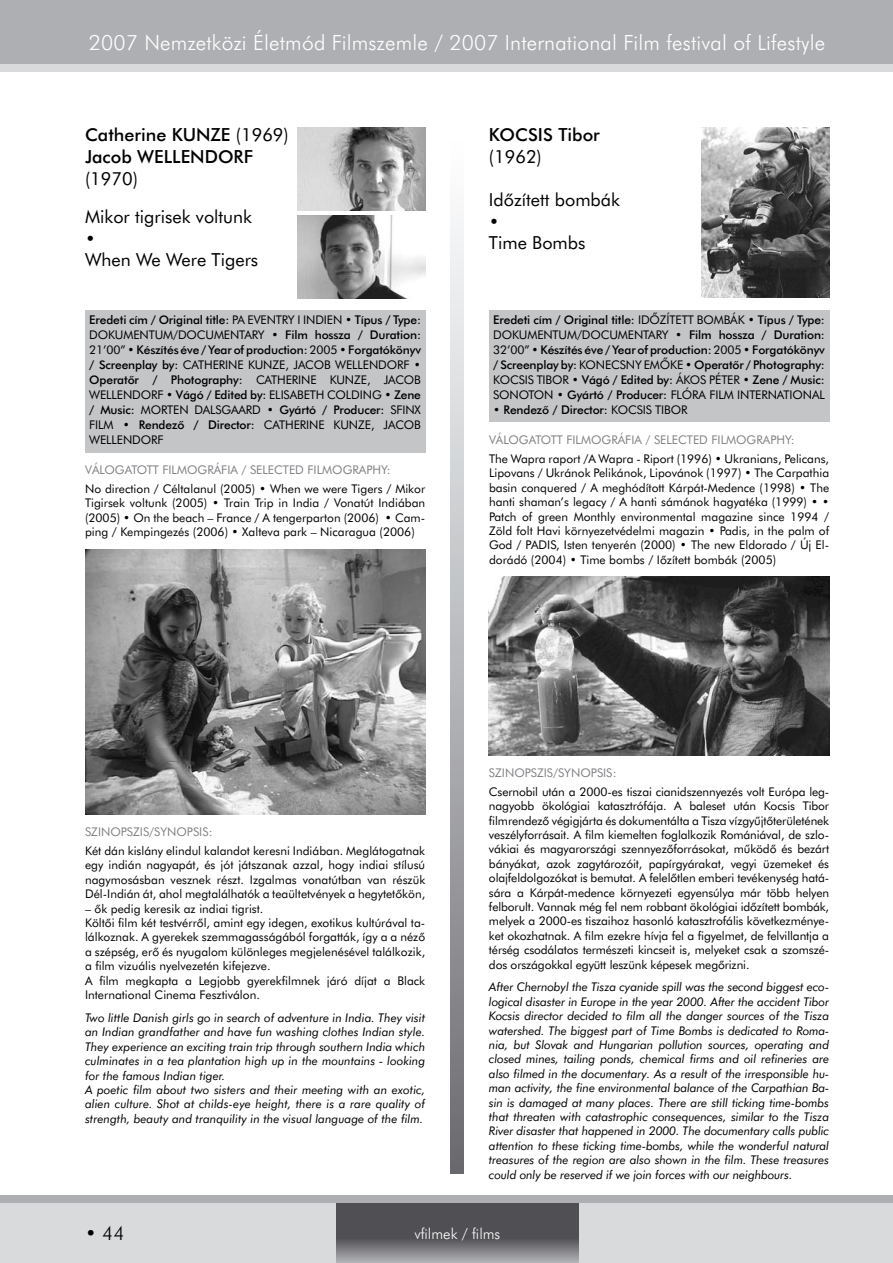
<style>
.page{position:relative;width:893px;height:1263px;background:#fff}
.page>*{position:absolute;margin:0;border:0;box-sizing:border-box;transform-origin:0 0}
.t1{font:300 21px "H Futura";letter-spacing:.01em;color:#fff}
.t2{font:300 19.5px "H Futura";color:#000}
.t3{font:18px/21.6px "H Futura Normal";color:#000}
.t4{font:18px/21.6px "Futura Md HU Normal";color:#000}
.t5{font:300 15px "H Futura";color:#fff}
.t6{font:12px/14.4px "H Futura Normal";color:#000;text-align:justify}
.t7{font:italic 12px/14.4px "H Futura Normal";color:#000}
.t8{font:12px/15px "Futura Md HU Normal";letter-spacing:-.01em;color:#000;text-align:justify}
.t9{font:12px "H Futura Normal";color:#818084}
.s1{font-family:"H Futura Normal"}
</style>
<div class="page">
<div style="left:0;top:1195px;width:893px;height:64px;background:#aeafb2"></div>
<div style="left:0;top:9px;width:893px;height:63px;background:#d8dadc"></div>
<div style="left:0;top:0;width:893px;height:64px;background:#aeafb2"></div>
<div style="left:0;top:1203px;width:893px;height:60px;background:#d8dadc"></div>
<svg style="left:451px;top:222px;width:12px;height:952px;background:#b1b2b5"></svg>
<svg style="left:336px;top:1203px;width:243px;height:60px;background:#656468"></svg>
<div style="left:85px;top:310px;width:340px;height:142px;background:#c3c5c7"></div>
<img style="left:85px;top:549px;width:340px;height:265px">
<img style="left:298px;top:128px;width:127px;height:83px">
<img style="left:298px;top:215px;width:127px;height:84px">
<div style="left:489px;top:310px;width:340px;height:112px;background:#c3c5c7"></div>
<img style="left:489px;top:576px;width:340px;height:179px">
<img style="left:702px;top:128px;width:127px;height:170px">
<h1 class="t1" style="left:89px;top:30px;width:738px">2007 Nemzetközi Életmód Filmszemle / 2007 International Film festival of Lifestyle</h1>
<h3 class="t4" style="left:85px;top:124px;width:205px">Catherine KUNZE <span class="s1">(1969)<br></span>Jacob WELLENDORF</h3>
<h3 class="t3" style="left:85px;top:159px;width:169px;line-height:38.5px">(1970)<br>Mikor tigrisek voltunk</h3>
<h3 class="t3" style="left:85px;top:227px;width:175px">•<br>When We Were Tigers</h3>
<p class="t8" style="left:89px;top:312px;width:166px">Eredeti cím / Original title: <span class="s1">Pa eventry</span></p>
<p class="t6" style="left:297px;top:312px;width:17px">i Indien</p>
<p class="t8" style="left:345px;top:312px;width:77px"><span class="s1">•</span> Típus / Type:</p>
<p class="t6" style="left:89px;top:327px;width:18px">Dokumentum</p>
<p class="t6" style="left:173px;top:327px;width:14px">/documentary</p>
<p class="t8" style="left:89px;top:327px;width:333px;text-indent:182px"><span class="s1">•</span> Film hossza / Duration:<br><span class="s1">21’00” •</span> Készítés éve / Year of production: <span class="s1">2005</span> • Forgatókönyv / Screenplay by: <span class="s1">Catherine</span></p>
<p class="t6" style="left:248px;top:357px;width:15px">Kunze</p>
<p class="t6" style="left:286px;top:357px;width:22px">, Jacob</p>
<p class="t6" style="left:335px;top:357px;width:19px">Wellendorf</p>
<p class="t6" style="left:414px;top:357px;width:9px">•</p>
<p class="t8" style="left:89px;top:372px;width:183px">Operatôr / Photography: <span class="s1">Catherine</span></p>
<p class="t6" style="left:330px;top:372px;width:15px">Kunze</p>
<p class="t6" style="left:367px;top:372px;width:31px">, Jacob</p>
<p class="t6" style="left:89px;top:387px;width:19px">Wellendorf</p>
<p class="t8" style="left:166px;top:387px;width:117px"><span class="s1">•</span> Vágó / Edited by: <span class="s1">Elisabeth</span></p>
<p class="t6" style="left:327px;top:387px;width:18px">Colding</p>
<p class="t8" style="left:384px;top:387px;width:38px"><span class="s1">•</span> Zene</p>
<p class="t8" style="left:89px;top:402px;width:70px">/ Music: <span class="s1">Morten</span></p>
<p class="t6" style="left:194px;top:402px;width:17px">Dalsgaard</p>
<p class="t8" style="left:267px;top:402px;width:137px"><span class="s1">•</span> Gyártó / Producer: <span class="s1">Sfinx</span></p>
<p class="t6" style="left:89px;top:417px;width:7px">film</p>
<p class="t8" style="left:123px;top:417px;width:158px"><span class="s1">•</span> Rendezô / Director: <span class="s1">Catherine</span></p>
<p class="t6" style="left:334px;top:417px;width:64px">KUNZE, Jacob</p>
<p class="t6" style="left:89px;top:432px;width:76px">WELLENDORF</p>
<p class="t9" style="left:85px;top:463px;width:16px">Válogatott</p>
<p class="t9" style="left:162px;top:463px;width:8px">filmográfia</p>
<p class="t9" style="left:242px;top:463px;width:23px">/ Selected</p>
<p class="t9" style="left:307px;top:463px;width:15px">Filmography</p>
<p class="t9" style="left:387px;top:463px;width:5px">:</p>
<p class="t6" style="left:85px;top:481px;width:342px">No direction / Céltalanul (2005) • When we were Tigers / Mikor Tigirsek voltunk (2005) • Train Trip in India / Vonatút Indiában (2005) • On the beach – France / A tengerparton (2006) • Cam&shy;ping / Kempingezés (2006) • Xalteva park – Nicaragua (2006)</p>
<h3 class="t4" style="left:489px;top:124px;width:112px">KOCSIS Tibor</h3>
<h3 class="t3" style="left:489px;top:146px;width:54px">(1962)</h3>
<h3 class="t3" style="left:489px;top:189px;width:133px">Idôzített bombák •<br>Time Bombs</h3>
<p class="t8" style="left:493px;top:312px;width:174px">Eredeti cím / Original title: <span class="s1">IdÔzített</span></p>
<p class="t6" style="left:697px;top:312px;width:9px">bombák</p>
<p class="t8" style="left:748px;top:312px;width:79px"><span class="s1">•</span> Típus / Type:</p>
<p class="t6" style="left:493px;top:327px;width:18px">Dokumentum</p>
<p class="t6" style="left:577px;top:327px;width:14px">/documentary</p>
<p class="t8" style="left:493px;top:327px;width:333px;text-indent:182px"><span class="s1">•</span> Film hossza / Duration:<br><span class="s1">32’00” •</span> Készítés éve / Year of production: <span class="s1">2005</span> • Forgatókönyv / Screenplay by: <span class="s1">Konecsny</span></p>
<p class="t6" style="left:644px;top:357px;width:16px">Emôke</p>
<p class="t8" style="left:685px;top:357px;width:141px"><span class="s1">•</span> Operatôr / Photography:</p>
<p class="t6" style="left:493px;top:372px;width:15px">Kocsis</p>
<p class="t6" style="left:537px;top:372px;width:14px">Tibor</p>
<p class="t8" style="left:572px;top:372px;width:120px"><span class="s1">•</span> Vágó / Edited by: <span class="s1">Ákos</span></p>
<p class="t6" style="left:709px;top:372px;width:13px">Péter</p>
<p class="t8" style="left:743px;top:372px;width:84px"><span class="s1">•</span> Zene / Music:</p>
<p class="t8" style="left:493px;top:387px;width:192px"><span class="s1">SONOTON •</span> Gyártó / Producer: <span class="s1">Flóra</span></p>
<p class="t6" style="left:709px;top:387px;width:13px">Film</p>
<p class="t6" style="left:737px;top:387px;width:11px">International</p>
<p class="t8" style="left:493px;top:402px;width:133px"><span class="s1">•</span> Rendezô / Director: <span class="s1">Kocsis</span></p>
<p class="t6" style="left:655px;top:402px;width:14px">Tibor</p>
<p class="t9" style="left:489px;top:433px;width:16px">Válogatott</p>
<p class="t9" style="left:566px;top:433px;width:8px">filmográfia</p>
<p class="t9" style="left:645px;top:433px;width:23px">/ Selected</p>
<p class="t9" style="left:711px;top:433px;width:15px">Filmography</p>
<p class="t9" style="left:791px;top:433px;width:5px">:</p>
<p class="t6" style="left:489px;top:451px;width:342px">The Wapra raport /A Wapra - Riport (1996) • Ukranians, Pelicans, Lipovans / Ukránok Pelikánok, Lipovánok (1997) • The Carpathia basin conquered / A meghódított Kárpát-Medence (1998) • The hanti shaman’s legacy / A hanti sámánok hagyatéka (1999) • • Patch of green Monthly environmental magazine since 1994 / Zöld folt Havi környezetvédelmi magazin • Padis, in the palm of God / PADIS, Isten tenyerén (2000) • The new Eldorado / Új El&shy;dorádó (2004) • Time bombs / Iôzített bombák (2005)</p>
<p class="t9" style="left:85px;top:825px;width:14px">Szinopszis</p>
<p class="t9" style="left:149px;top:825px;width:20px">/Synopsis</p>
<p class="t9" style="left:209px;top:825px;width:5px">:</p>
<p class="t6" style="left:85px;top:843px;width:342px">Két dán kislány elindul kalandot keresni Indiában. Meglátogatnak egy indián nagyapát, és jót játszanak azzal, hogy indiai stílusú nagymosásban vesznek részt. Izgalmas vonatútban van részük Dél-Indián át, ahol megtalálhatók a teaültetvények a hegytetôkön,</p>
<p class="t6" style="left:85px;top:901px;width:342px;text-align:left">– ôk pedig keresik az indiai tigrist.<br>Költôi film két testvérrôl, amint egy idegen, exotikus kultúrával ta&shy;lálkoznak. A gyerekek szemmagasságából forgatták, így a a nézô a szépség, erô és nyugalom különleges megjelenésével találkozik, a film vizuális nyelvezetén kifejezve.<br>A film megkapta a Legjobb gyerekfilmnek járó díjat a Black International Cinema Fesztiválon.</p>
<p class="t7" style="left:85px;top:1010px;width:342px">Two little Danish girls go in search of adventure in India. They visit an Indian grandfather and have fun washing clothes Indian style.<br>They experience an exciting train trip through southern India which culminates in a tea plantation high up in the mountains - looking for the famous Indian tiger.<br>A poetic film about two sisters and their meeting with an exotic, alien culture. Shot at childs-eye height, there is a rare quality of strength, beauty and tranquility in the visual language of the film.</p>
<p class="t9" style="left:489px;top:765px;width:14px">Szinopszis</p>
<p class="t9" style="left:553px;top:765px;width:20px">/Synopsis</p>
<p class="t9" style="left:613px;top:765px;width:5px">:</p>
<p class="t6" style="left:489px;top:784px;width:342px">Csernobil után a 2000-es tiszai cianidszennyezés volt Európa leg&shy;nagyobb ökológiai katasztrófája. A baleset után Kocsis Tibor filmrendezô végigjárta és dokumentálta a Tisza vízgyûjtôterületének veszélyforrásait. A film kiemelten foglalkozik Romániával, de szlo&shy;vákiai és magyarországi szennyezôforrásokat, mûködô és bezárt bányákat, azok zagytározóit, papírgyárakat, vegyi üzemeket és olajfeldolgozókat is bemutat. A felelôtlen emberi tevékenység hatá&shy;sára a Kárpát-medence környezeti egyensúlya már több helyen felborult. Vannak még fel nem robbant ökológiai idôzített bombák, melyek a 2000-es tiszaihoz hasonló katasztrofális következménye&shy;ket okozhatnak. A film ezekre hívja fel a figyelmet, de felvillantja a térség csodálatos természeti kincseit is, melyeket csak a szomszé&shy;dos országokkal együtt leszünk képesek megôrizni.</p>
<p class="t7" style="left:489px;top:980px;width:342px;text-align:justify">After Chernobyl the Tisza cyanide spill was the second biggest eco&shy;logical disaster in Europe in the year 2000. After the accident Tibor Kocsis director decided to film all the danger sources of the Tisza watershed. The biggest part of Time Bombs is dedicated to Roma&shy;nia, but Slovak and Hungarian pollution sources, operating and closed mines, tailing ponds, chemical firms and oil refineries are also filmed in the documentary. As a result of the irresponsible hu&shy;man activity, the fine environmental balance of the Carpathian Ba&shy;sin is damaged at many places. There are still ticking time-bombs that threaten with catastrophic consequences, similar to the Tisza River disaster that happened in 2000. The documentary calls public attention to these ticking time-bombs, while the wonderful natural treasures of the region are also shown in the film. These treasures could only be reserved if we join forces with our neighbours.</p>
<h2 class="t2" style="left:85px;top:1221px;width:41px">• 44</h2>
<p class="t5" style="left:414px;top:1224px;width:87px">vfilmek / films</p>
</div>
